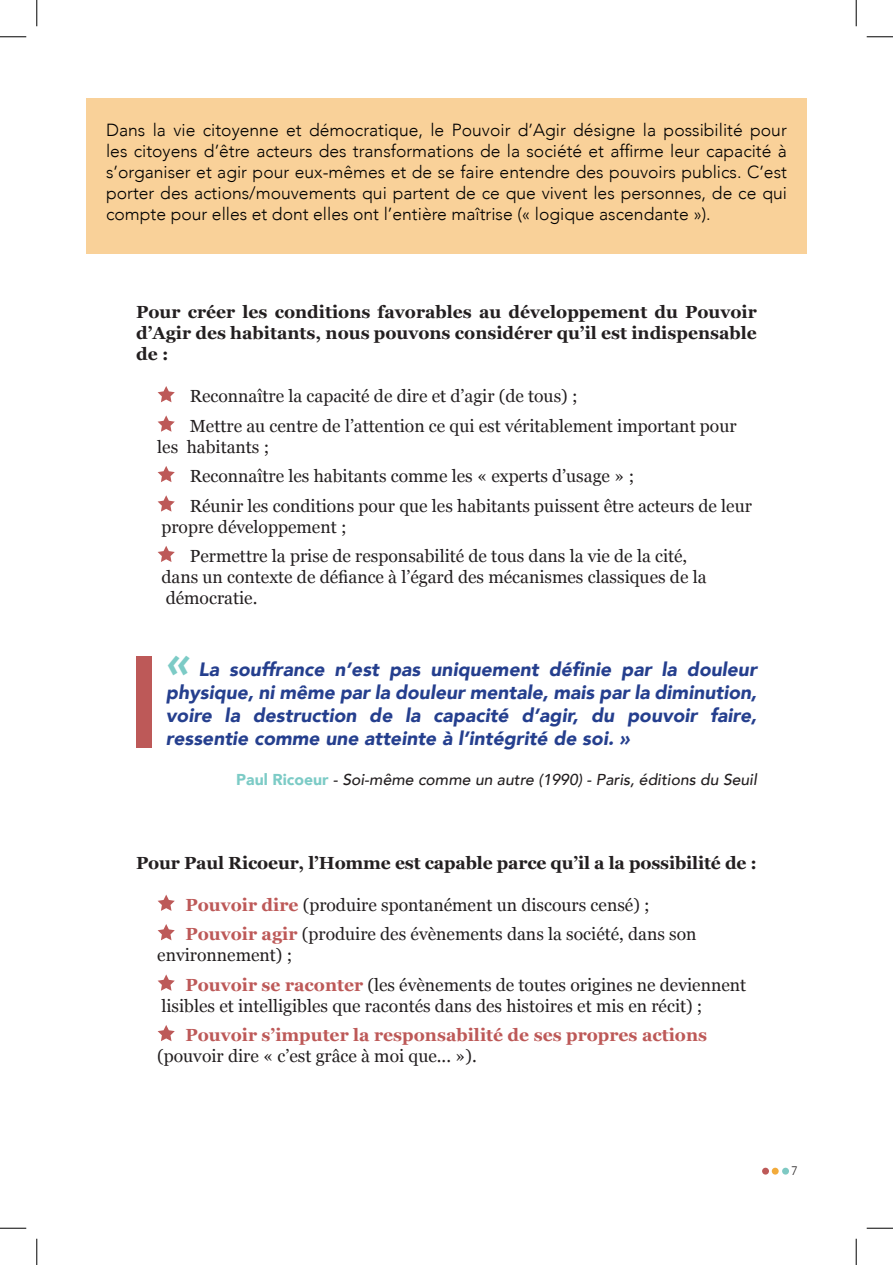
<style>
.page{position:relative;width:893px;height:1265px;background:#fff}
.page>*{position:absolute;margin:0;border:0;box-sizing:border-box;transform-origin:0 0}
.t1{font:italic 900 19.25px/23.1px "Avenir";color:#253f8e;text-align:justify}
.t2{font:17.5px/29.4px "Georgia";color:#231f20}
.t3{font:300 17.5px/21px "Avenir";color:#000;text-align:justify}
.t4{font:700 17.5px/21px "Georgia";letter-spacing:-.01em;color:#231f20;text-align:justify}
.t5{font:700 17.5px "Georgia";color:#bd5958}
.t6{font:italic 500 15.75px "Avenir";color:#231f20}
.t7{font:300 12.25px "Avenir";color:#231f20}
.s1{font-size:42px;color:#7ccbc6}
.s2{font-weight:900;font-style:normal;color:#7ccbc6}
.s3{font-weight:700;color:#bd5958}
</style>
<div class="page">
<svg style="left:761px;top:1167px;width:7px;height:7px"></svg>
<svg style="left:771px;top:1167px;width:7px;height:7px"></svg>
<svg style="left:781px;top:1167px;width:7px;height:7px"></svg>
<svg style="left:157px;top:386px;width:18px;height:16px"></svg>
<svg style="left:157px;top:415px;width:18px;height:16px"></svg>
<svg style="left:157px;top:466px;width:18px;height:16px"></svg>
<svg style="left:157px;top:495px;width:18px;height:16px"></svg>
<svg style="left:158px;top:546px;width:17px;height:16px"></svg>
<svg style="left:157px;top:894px;width:18px;height:16px"></svg>
<svg style="left:157px;top:924px;width:18px;height:16px"></svg>
<svg style="left:157px;top:974px;width:18px;height:16px"></svg>
<svg style="left:157px;top:1025px;width:18px;height:15px"></svg>
<div style="left:86px;top:99px;width:720px;height:155px;background:#f9d199"></div>
<div style="left:136px;top:656px;width:16px;height:91px;background:#bd5958"></div>
<svg style="left:0;top:36px;width:26px;height:1px"></svg>
<svg style="left:866px;top:36px;width:26px;height:1px"></svg>
<svg style="left:0;top:1227px;width:26px;height:1px"></svg>
<svg style="left:866px;top:1227px;width:26px;height:1px"></svg>
<svg style="left:36px;top:0;width:1px;height:26px"></svg>
<svg style="left:36px;top:1238px;width:1px;height:26px"></svg>
<svg style="left:855px;top:0;width:1px;height:26px"></svg>
<svg style="left:855px;top:1238px;width:1px;height:26px"></svg>
<p class="t3" style="left:106px;top:119px;width:682px">Dans la vie citoyenne et démocratique, le Pouvoir d’Agir désigne la possibilité pour les citoyens d’être acteurs des transformations de la société et affirme leur capacité à s’organiser et agir pour eux-mêmes et de se faire entendre des pouvoirs publics. C’est porter des actions/mouvements qui partent de ce que vivent les personnes, de ce qui compte pour elles et dont elles ont l’entière maîtrise (« logique ascendante »).</p>
<p class="t4" style="left:136px;top:301px;width:622px">Pour créer les conditions favorables au développement du Pouvoir d’Agir des habitants, nous pouvons considérer qu’il est indispensable de :</p>
<p class="t2" style="left:190px;top:381px;width:548px">Reconnaître la capacité de dire et d’agir (de tous) ;<br>Mettre au centre de l’attention ce qui est véritablement important pour</p>
<p class="t2" style="left:190px;top:431px;width:563px;text-indent:-32px">les habitants ;<br>Reconnaître les habitants comme les « experts d’usage » ;<br>Réunir les conditions pour que les habitants puissent être acteurs de leur</p>
<p class="t2" style="left:190px;top:511px;width:499px;text-indent:-28px">propre développement ;<br>Permettre la prise de responsabilité de tous dans la vie de la cité,</p>
<p class="t2" style="left:161px;top:565px;width:546px;line-height:21px">dans un contexte de défiance à l’égard des mécanismes classiques de la démocratie.</p>
<p class="t1" style="left:166px;top:657px;width:592px"><span class="s1">«</span> La souffrance n’est pas uniquement définie par la douleur physique, ni même par la douleur mentale, mais par la diminution, voire la destruction de la capacité d’agir, du pouvoir faire, ressentie comme une atteinte à l’intégrité de soi. »</p>
<p class="t6" style="left:236px;top:769px;width:521px"><span class="s2">Paul Ricoeur</span> - Soi-même comme un autre (1990) - Paris, éditions du Seuil</p>
<p class="t4" style="left:136px;top:851px;width:622px">Pour Paul Ricoeur, l’Homme est capable parce qu’il a la possibilité de :</p>
<p class="t2" style="left:185px;top:889px;width:512px"><span class="s3">Pouvoir dire</span> (produire spontanément un discours censé) ;<br><span class="s3">Pouvoir agir</span> (produire des évènements dans la société, dans son</p>
<p class="t2" style="left:185px;top:939px;width:562px;text-indent:-28px">environnement) ;<br><span class="s3">Pouvoir se raconter</span> (les évènements de toutes origines ne deviennent</p>
<p class="t2" style="left:161px;top:990px;width:542px">lisibles et intelligibles que racontés dans des histoires et mis en récit) ;</p>
<p class="t5" style="left:185px;top:1021px;width:523px">Pouvoir s’imputer la responsabilité de ses propres actions</p>
<p class="t2" style="left:157px;top:1040px;width:321px">(pouvoir dire « c’est grâce à moi que... »).</p>
<p class="t7" style="left:791px;top:1162px;width:8px">7</p>
</div>
